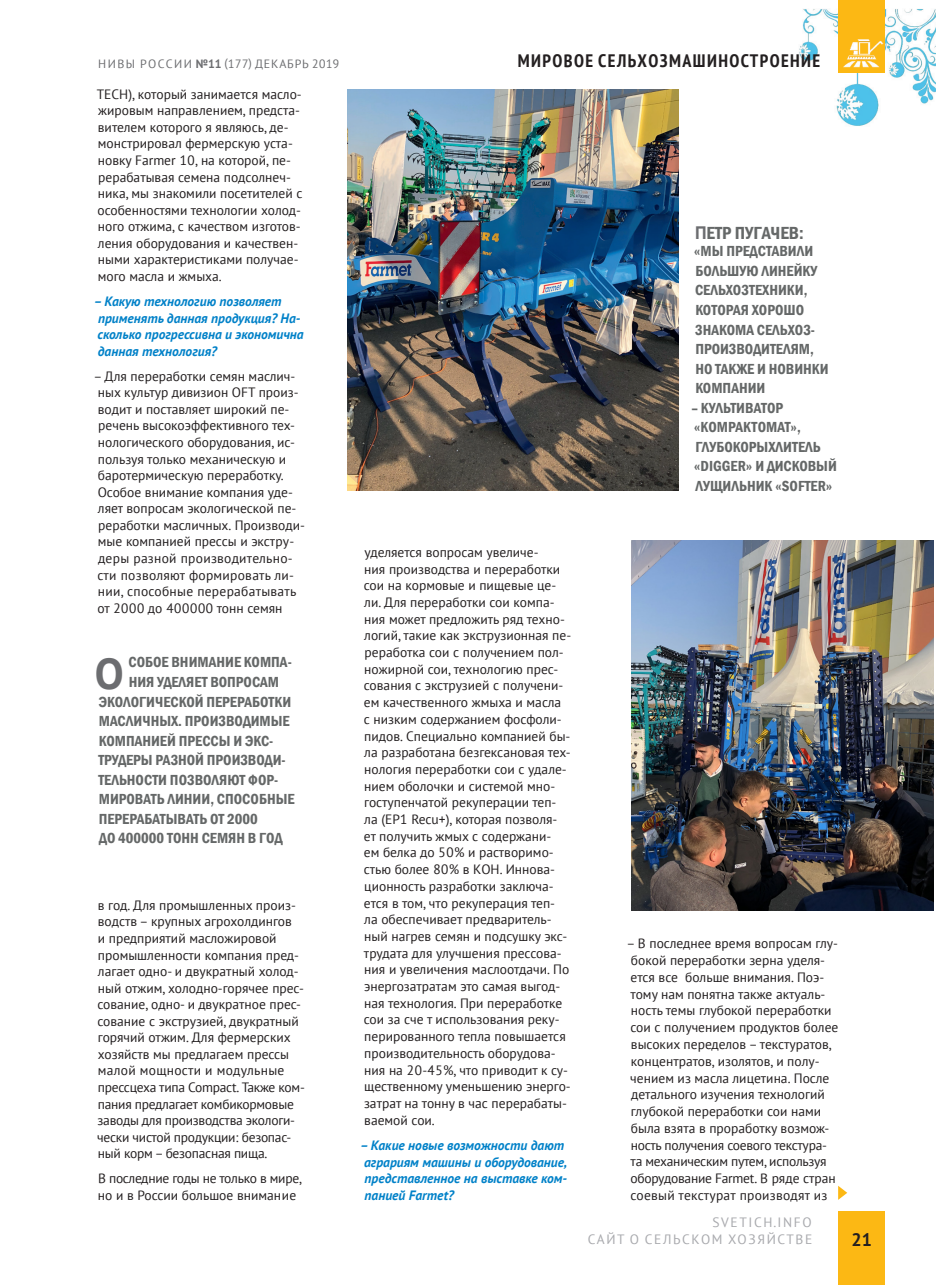
<style>
.page{position:relative;width:936px;height:1285px;background:#fff}
.page>*{position:absolute;margin:0;border:0;box-sizing:border-box;transform-origin:0 0}
.ОСНОВНОЙ_ТЕКСТ{font:700 43.2px "PT Sans";color:#6c6d70}
.ОСНОВНОЙ_ТЕКСТ-2{font:700 condensed 18px "PT Sans";letter-spacing:.08em;color:#231f20}
.ОСНОВНОЙ_ТЕКСТ-3{font:600 condensed 18px "Franklin Gothic";color:#656868}
.t1{font:700 18px "PT Sans";color:#231f20}
.Основной_текст{font:600 condensed 15px/19.5px "Franklin Gothic";color:#656868}
.ОСНОВНОЙ_ПЕРЕНОСЫ{font:13.5px/16.5px "PT Sans";color:#231f20}
.ОСНОВНОЙ_ПЕРЕНОСЫ-2{font:italic 700 13.5px/16.6px "PT Sans";color:#0081c8}
.ОСНОВНОЙ_ПЕРЕНОСЫ-3{font:13.5px/16.5px "PT Sans";letter-spacing:-.02em;color:#231f20}
.t2{font:13.5px/16.2px "PT Sans";letter-spacing:.12em;color:#a8a9ad;text-align:right}
.t3{font:12px "PT Sans";letter-spacing:.07em;color:#6c6d70}
.s1{font-weight:700}
.s2{font-family:"PT Sans";font-weight:700;font-stretch:normal;color:#6c6d70}
</style>
<div class="page">
<div style="left:838px;top:1210px;width:46px;height:74px;background:#fcb814"></div>
<img style="left:799px;top:1px;width:136px;height:125px">
<div style="left:838px;top:0;width:46px;height:73px;background:#fcb814"></div>
<svg style="left:838px;top:1185px;width:9px;height:14px"></svg>
<img style="left:347px;top:90px;width:331px;height:400px">
<img style="left:843px;top:39px;width:40px;height:28px">
<img style="left:631px;top:540px;width:302px;height:370px">
<p class="t3" style="left:98px;top:56px;width:243px">НИВЫ РОССИИ <span class="s1">№11</span> (177) ДЕКАБРЬ 2019</p>
<p class="ОСНОВНОЙ_ПЕРЕНОСЫ" style="left:97px;top:85px;width:207px">TECH), который занимается масло&shy;жировым направлением, предста&shy;вителем которого я являюсь, де&shy;монстрировал фермерскую уста&shy;новку Farmer 10, на которой, пе&shy;рерабатывая семена подсолнеч&shy;ника, мы знакомили посетителей с особенностями технологии холод&shy;ного отжима, с качеством изготов&shy;ления оборудования и качествен&shy;ными характеристиками получае&shy;мого масла и жмыха.</p>
<p class="ОСНОВНОЙ_ПЕРЕНОСЫ-2" style="left:94px;top:293px;width:211px">– Какую технологию позволяет применять данная продукция? На&shy;сколько прогрессивна и экономична данная технология?</p>
<p class="ОСНОВНОЙ_ПЕРЕНОСЫ" style="left:93px;top:367px;width:213px">– Для переработки семян маслич&shy;ных культур дивизион OFT произ&shy;водит и поставляет широкий пе&shy;речень высокоэффективного тех&shy;нологического оборудования, ис&shy;пользуя только механическую и баротермическую переработку.<br>Особое внимание компания уде&shy;ляет вопросам экологической пе&shy;реработки масличных. Производи&shy;мые компанией прессы и экстру&shy;деры разной производительно&shy;сти позволяют формировать ли&shy;нии, способные перерабатывать от 2000 до 400000 тонн семян</p>
<p class="Основной_текст" style="left:128px;top:652px;width:165px">СОБОЕ ВНИМАНИЕ КОМПА-</p>
<p class="Основной_текст" style="left:129px;top:672px;width:152px">НИЯ УДЕЛЯЕТ ВОПРОСАМ</p>
<p class="Основной_текст" style="left:99px;top:691px;width:194px">ЭКОЛОГИЧЕСКОЙ ПЕРЕРАБОТКИ</p>
<p class="Основной_текст" style="left:99px;top:711px;width:192px">МАСЛИЧНЫХ. ПРОИЗВОДИМЫЕ</p>
<p class="Основной_текст" style="left:99px;top:730px;width:176px">КОМПАНИЕЙ ПРЕССЫ И ЭКС-</p>
<p class="Основной_текст" style="left:98px;top:750px;width:189px">ТРУДЕРЫ РАЗНОЙ ПРОИЗВОДИ-</p>
<p class="Основной_текст" style="left:98px;top:769px;width:181px">ТЕЛЬНОСТИ ПОЗВОЛЯЮТ ФОР-</p>
<p class="Основной_текст" style="left:99px;top:789px;width:197px">МИРОВАТЬ ЛИНИИ, СПОСОБНЫЕ</p>
<p class="Основной_текст" style="left:99px;top:808px;width:161px">ПЕРЕРАБАТЫВАТЬ ОТ 2000</p>
<p class="Основной_текст" style="left:99px;top:828px;width:185px">ДО 400000 ТОНН СЕМЯН В ГОД</p>
<p class="ОСНОВНОЙ_ТЕКСТ" style="left:95px;top:645px;width:30px">О</p>
<p class="ОСНОВНОЙ_ПЕРЕНОСЫ" style="left:97px;top:896px;width:209px">в год. Для промышленных произ&shy;водств – крупных агрохолдингов<br>и предприятий масложировой промышленности компания пред&shy;лагает одно- и двукратный холод&shy;ный отжим, холодно-горячее прес&shy;сование, одно- и двукратное прес&shy;сование с экструзией, двукратный горячий отжим. Для фермерских хозяйств мы предлагаем прессы малой мощности и модульные прессцеха типа Compact. Также ком&shy;пания предлагает комбикормовые заводы для производства экологи&shy;чески чистой продукции: безопас&shy;ный корм – безопасная пища.</p>
<p class="ОСНОВНОЙ_ПЕРЕНОСЫ-3" style="left:98px;top:1169px;width:205px">В последние годы не только в мире, но и в России большое внимание</p>
<p class="ОСНОВНОЙ_ТЕКСТ-2" style="left:518px;top:48px;width:304px">МИРОВОЕ СЕЛЬХОЗМАШИНОСТРОЕНИЕ</p>
<p class="ОСНОВНОЙ_ТЕКСТ-3" style="left:695px;top:221px;width:110px"><span class="s2">П</span>ЕТР ПУГАЧЕВ:</p>
<p class="Основной_текст" style="left:694px;top:241px;width:136px">«МЫ ПРЕДСТАВИЛИ<br>БОЛЬШУЮ ЛИНЕЙКУ<br>СЕЛЬХОЗТЕХНИКИ,<br>КОТОРАЯ ХОРОШО<br>ЗНАКОМА СЕЛЬХОЗ-<br>ПРОИЗВОДИТЕЛЯМ,<br>НО ТАКЖЕ И НОВИНКИ<br>КОМПАНИИ</p>
<p class="Основной_текст" style="left:691px;top:397px;width:147px">– КУЛЬТИВАТОР «KOMPAKTOMAT»,<br>ГЛУБОКОРЫХЛИТЕЛЬ «DIGGER» И ДИСКОВЫЙ<br>ЛУЩИЛЬНИК «SOFTER»</p>
<p class="ОСНОВНОЙ_ПЕРЕНОСЫ" style="left:364px;top:543px;width:209px">уделяется вопросам увеличе-<br>ния производства и переработки сои на кормовые и пищевые це&shy;ли. Для переработки сои компа&shy;ния может предложить ряд техно&shy;логий, такие как экструзионная пе&shy;реработка сои с получением пол&shy;ножирной сои, технологию прес&shy;сования с экструзией с получени&shy;ем качественного жмыха и масла<br>с низким содержанием фосфоли&shy;пидов. Специально компанией бы&shy;ла разработана безгексановая тех&shy;нология переработки сои с удале&shy;нием оболочки и системой мно&shy;гоступенчатой рекуперации теп&shy;ла (EP1 Recu+), которая позволя&shy;ет получить жмых с содержани-<br>ем белка до 50% и растворимо&shy;стью более 80% в КОН. Иннова&shy;ционность разработки заключа&shy;ется в том, что рекуперация теп&shy;ла обеспечивает предваритель&shy;ный нагрев семян и подсушку экс&shy;трудата для улучшения прессова&shy;ния и увеличения маслоотдачи. По энергозатратам это самая выгод&shy;ная технология. При переработке сои за сче т использования реку&shy;перированного тепла повышается производительность оборудова&shy;ния на 20-45%, что приводит к су&shy;щественному уменьшению энерго&shy;затрат на тонну в час перерабаты&shy;ваемой сои.</p>
<p class="ОСНОВНОЙ_ПЕРЕНОСЫ-2" style="left:360px;top:1136px;width:209px">– Какие новые возможности дают аграриям машины и оборудование, представленное на выставке ком&shy;панией Farmet?</p>
<p class="ОСНОВНОЙ_ПЕРЕНОСЫ" style="left:626px;top:934px;width:213px">– В последнее время вопросам глу&shy;бокой переработки зерна уделя&shy;ется все больше внимания. Поэ&shy;тому нам понятна также актуаль&shy;ность темы глубокой переработки сои с получением продуктов более высоких переделов – текстуратов, концентратов, изолятов, и полу&shy;чением из масла лицетина. После детального изучения технологий глубокой переработки сои нами была взята в проработку возмож&shy;ность получения соевого текстура-<br>та механическим путем, используя оборудование Farmet. В ряде стран соевый текстурат производят из</p>
<p class="t2" style="left:588px;top:1213px;width:226px">SVETICH.INFO<br>САЙТ О СЕЛЬСКОМ ХОЗЯЙСТВЕ</p>
<h2 class="t1" style="left:851px;top:1227px;width:22px">21</h2>
</div>
